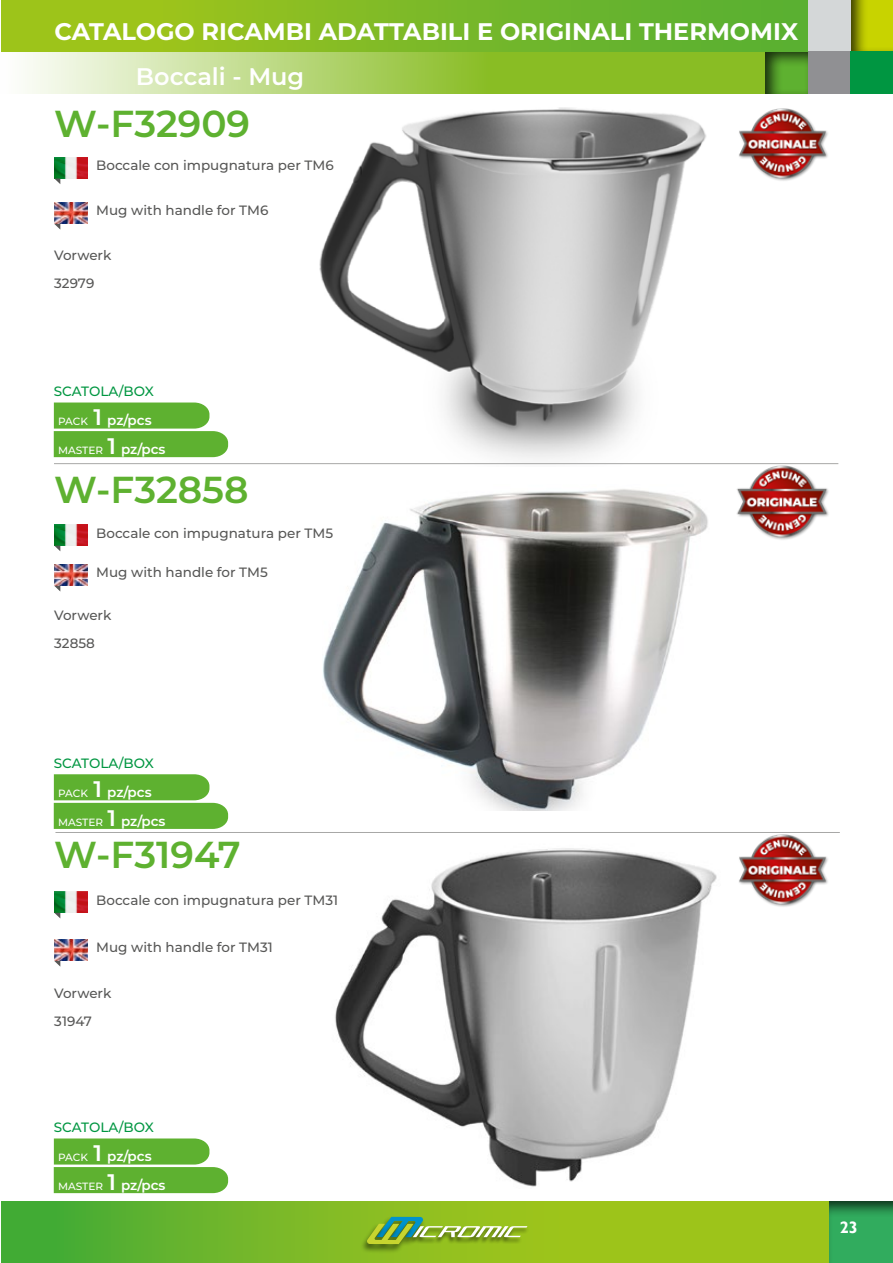
<style>
.page{position:relative;width:893px;height:1263px;background:#fff}
.page>*{position:absolute;margin:0;border:0;box-sizing:border-box;transform-origin:0 0}
.t1{font:600 37.5px "Montserrat";color:#5eb130}
.t2{font:700 24px "Montserrat";color:#fff}
.t3{font:600 24px "Montserrat";color:#fff}
.t4{font:700 16.5px "Gill Sans";color:#fff}
.t5{font:500 13.5px/27.8px "Montserrat";color:#575756}
.t6{font:600 13.5px "Montserrat";color:#fff}
.t7{font:500 13.5px "Montserrat";letter-spacing:-.005em;color:#009641}
.t8{font:500 10.5px "Montserrat";color:#fff}
.s1{font-weight:500;font-size:10.5px}
.s2{font-size:22.5px}
.s3{font-weight:600;font-size:22.5px}
.s4{font-weight:600;font-size:13.5px}
</style>
<div class="page">
<svg style="left:1px;top:51px;width:762px;height:43px;background:#add168"></svg>
<div style="left:848px;top:0;width:45px;height:53px;background:#000;opacity:.75"></div>
<div style="left:763px;top:51px;width:46px;height:45px;background:#000;opacity:.75"></div>
<div style="left:808px;top:0;width:42px;height:51px;background:#d4d7d8"></div>
<div style="left:808px;top:51px;width:42px;height:43px;background:#909093"></div>
<div style="left:850px;top:51px;width:43px;height:43px;background:#009641"></div>
<div style="left:1px;top:0;width:807px;height:51px;background:linear-gradient(to right,#a7c718,#55ae34)"></div>
<hr style="left:0;top:51px;width:1px;height:43px;background:#89bd24">
<svg style="left:1px;top:1201px;width:827px;height:62px;background:#80bb24"></svg>
<div style="left:828px;top:1201px;width:65px;height:62px;background:#000;opacity:.75"></div>
<img style="left:322px;top:489px;width:386px;height:322px">
<img style="left:335px;top:848px;width:382px;height:339px">
<img style="left:300px;top:107px;width:425px;height:358px">
<svg style="left:54px;top:402px;width:174px;height:55px;background:#71ba48"></svg>
<svg style="left:54px;top:774px;width:174px;height:55px;background:#70ba47"></svg>
<svg style="left:54px;top:1138px;width:174px;height:55px;background:#71ba48"></svg>
<img style="left:54px;top:157px;width:33px;height:22px">
<svg style="left:55px;top:179px;width:5px;height:5px"></svg>
<img style="left:54px;top:203px;width:33px;height:21px">
<svg style="left:54px;top:224px;width:6px;height:5px"></svg>
<img style="left:54px;top:524px;width:33px;height:22px">
<svg style="left:55px;top:546px;width:5px;height:5px"></svg>
<img style="left:54px;top:565px;width:33px;height:21px">
<svg style="left:54px;top:586px;width:6px;height:5px"></svg>
<img style="left:54px;top:891px;width:33px;height:22px">
<svg style="left:54px;top:913px;width:6px;height:5px"></svg>
<img style="left:54px;top:940px;width:33px;height:21px">
<svg style="left:54px;top:961px;width:6px;height:5px"></svg>
<img style="left:739px;top:108px;width:89px;height:73px">
<img style="left:739px;top:834px;width:89px;height:73px">
<img style="left:725px;top:464px;width:113px;height:76px">
<hr style="left:54px;top:463px;width:784px;height:1px;background:#a8a8a7">
<hr style="left:55px;top:832px;width:785px;height:1px;background:#a8a8a7">
<div style="left:370px;top:1216px;width:56px;height:30px;background:#91c021"></div>
<div style="left:360px;top:1223px;width:56px;height:30px;background:#000;opacity:.5"></div>
<div style="left:499px;top:1226px;width:30px;height:18px;background:#9bc31c"></div>
<svg style="left:366px;top:1217px;width:161px;height:27px;background:#8eb84b"></svg>
<h2 class="t2" style="left:54px;top:14px;width:745px">CATALOGO RICAMBI ADATTABILI E ORIGINALI THERMOMIX</h2>
<h2 class="t3" style="left:136px;top:60px;width:170px">Boccali - Mug</h2>
<h1 class="t1" style="left:54px;top:97px;width:198px">W-F32909</h1>
<p class="t5" style="left:96px;top:151px;width:239px">Boccale con impugnatura per TM6</p>
<p class="t5" style="left:96px;top:196px;width:174px">Mug with handle for TM6</p>
<p class="t5" style="left:54px;top:241px;width:59px">Vorwerk<br>32979</p>
<p class="t7" style="left:54px;top:382px;width:101px">SCATOLA/BOX</p>
<p class="t6" style="left:58px;top:411px;width:95px"><span class="s1">PACK</span> <span class="s2">1</span> pz/pcs</p>
<p class="t8" style="left:58px;top:443px;width:109px">MASTER <span class="s3">1</span> <span class="s4">pz/pcs</span></p>
<h1 class="t1" style="left:54px;top:463px;width:196px">W-F32858</h1>
<p class="t5" style="left:96px;top:518px;width:238px">Boccale con impugnatura per TM5</p>
<p class="t5" style="left:96px;top:558px;width:173px">Mug with handle for TM5</p>
<p class="t5" style="left:54px;top:600px;width:59px">Vorwerk<br>32858</p>
<p class="t7" style="left:54px;top:754px;width:101px">SCATOLA/BOX</p>
<p class="t6" style="left:58px;top:782px;width:95px"><span class="s1">PACK</span> <span class="s2">1</span> pz/pcs</p>
<p class="t8" style="left:58px;top:815px;width:109px">MASTER <span class="s3">1</span> <span class="s4">pz/pcs</span></p>
<h1 class="t1" style="left:54px;top:828px;width:188px">W-F31947</h1>
<p class="t5" style="left:96px;top:885px;width:243px">Boccale con impugnatura per TM31</p>
<p class="t5" style="left:96px;top:933px;width:178px">Mug with handle for TM31</p>
<p class="t5" style="left:54px;top:979px;width:59px">Vorwerk<br>31947</p>
<p class="t7" style="left:54px;top:1118px;width:101px">SCATOLA/BOX</p>
<p class="t6" style="left:58px;top:1147px;width:95px"><span class="s1">PACK</span> <span class="s2">1</span> pz/pcs</p>
<p class="t8" style="left:58px;top:1179px;width:109px">MASTER <span class="s3">1</span> <span class="s4">pz/pcs</span></p>
<p class="t4" style="left:840px;top:1218px;width:20px">23</p>
</div>
